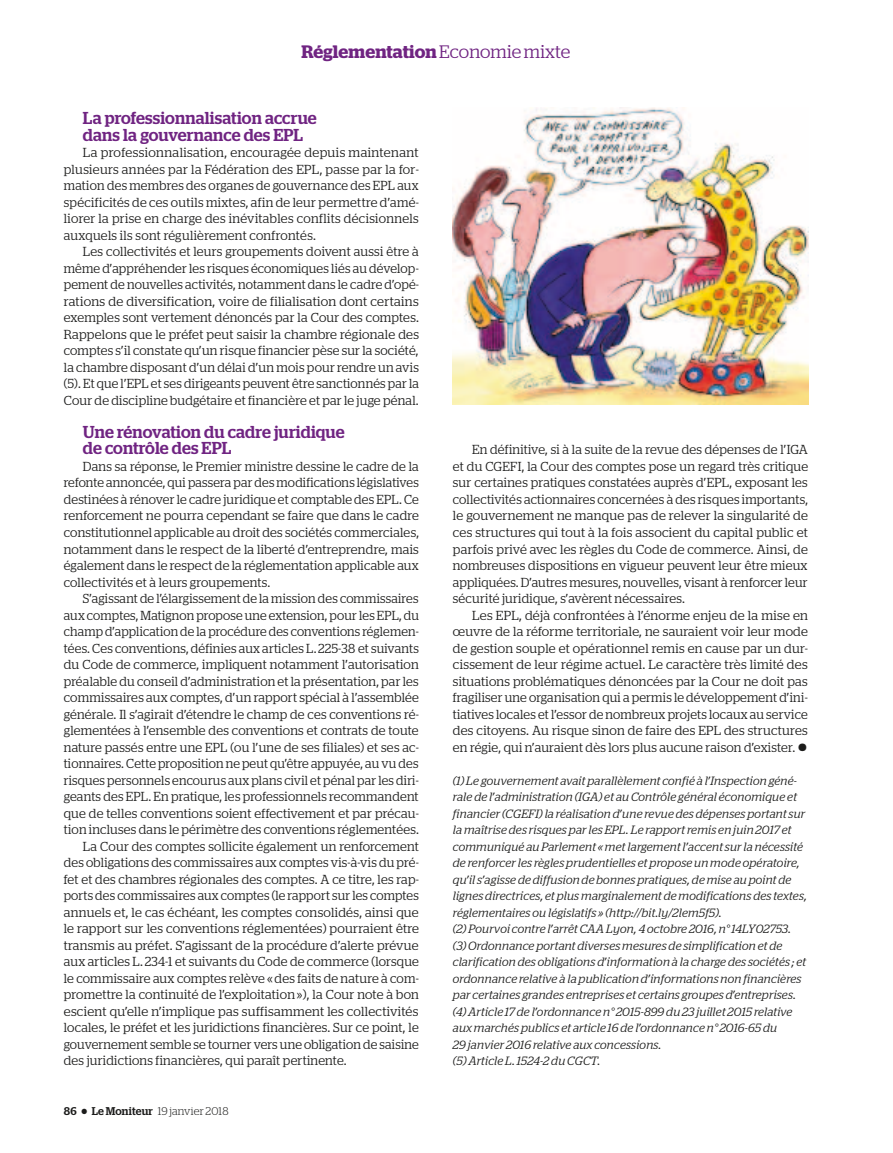
<style>
.page{position:relative;width:893px;height:1153px;background:#fff}
.page>*{position:absolute;margin:0;border:0;box-sizing:border-box;transform-origin:0 0}
.TEXTE{font:30px "Stag";color:#1c1c1b}
.Rubrique_petit{font:600 18px "Stag";letter-spacing:.005em;color:#702482}
.INTER_gros_violet{font:500 17.25px/16.5px "Stag";letter-spacing:.005em;color:#702482}
.TEXTE-2{font:13.05px/16.5px "Stag Text Moniteur Regualar";letter-spacing:.02em;color:#1c1c1b;text-align:justify}
.TEXTE-3{font:13.05px/16.5px "Stag Text Moniteur Regualar";letter-spacing:.02em;color:#1c1c1b;text-align:justify;scale:.96 1}
.NOTE{font:italic 12px/16.5px "Stag Text";letter-spacing:.02em;color:#1c1c1b}
.NOTE_suite{font:italic 12px/16.5px "Stag Text";letter-spacing:.02em;color:#1c1c1b}
.t1{font:300 11.25px "Stag";letter-spacing:.02em;color:#1c1c1b}
.s1{font-family:"Stag Text Moniteur Regualar";font-weight:400}
.s2{font-weight:500}
</style>
<div class="page">
<img style="left:452px;top:108px;width:356px;height:297px">
<p class="Rubrique_petit" style="left:301px;top:41px;width:271px">Réglementation <span class="s1">Economie mixte</span></p>
<p class="INTER_gros_violet" style="left:83px;top:110px;width:235px">La professionnalisation accrue dans la gouvernance des EPL</p>
<p class="TEXTE-2" style="left:64px;top:144px;width:357px;text-indent:19px">La professionnalisation, encouragée depuis maintenant plusieurs années par la Fédération des EPL, passe par la for&shy;mation des membres des organes de gouvernance des EPL aux spécificités de ces outils mixtes, afin de leur permettre d’amé&shy;liorer la prise en charge des inévitables conflits décisionnels auxquels ils sont régulièrement confrontés.</p>
<p class="TEXTE-2" style="left:64px;top:243px;width:357px;text-indent:19px">Les collectivités et leurs groupements doivent aussi être à même d’appréhender les risques économiques liés au dévelop&shy;pement de nouvelles activités, notamment dans le cadre d’opé&shy;rations de diversification, voire de filialisation dont certains exemples sont vertement dénoncés par la Cour des comptes.<br>Rappelons que le préfet peut saisir la chambre régionale des comptes s’il constate qu’un risque financier pèse sur la société, la chambre disposant d’un délai d’un mois pour rendre un avis (5). Et que l’EPL et ses dirigeants peuvent être sanctionnés par la Cour de discipline budgétaire et financière et par le juge pénal.</p>
<p class="INTER_gros_violet" style="left:83px;top:423px;width:263px">Une rénovation du cadre juridique de contrôle des EPL</p>
<p class="TEXTE-2" style="left:64px;top:457px;width:357px;text-indent:19px">Dans sa réponse, le Premier ministre dessine le cadre de la refonte annoncée, qui passera par des modifications législatives destinées à rénover le cadre juridique et comptable des EPL. Ce renforcement ne pourra cependant se faire que dans le cadre constitutionnel applicable au droit des sociétés commerciales, notamment dans le respect de la liberté d’entreprendre, mais également dans le respect de la réglementation applicable aux collectivités et à leurs groupements.</p>
<p class="TEXTE-3" style="left:64px;top:589px;width:371px;text-indent:19px">S’agissant de l’élargissement de la mission des commissaires aux comptes, Matignon propose une extension, pour les EPL, du champ d’application de la procédure des conventions réglemen&shy;tées. Ces conventions, définies aux articles L. 225-38 et suivants du Code de commerce, impliquent notamment l’autorisation préalable du conseil d’administration et la présentation, par les commissaires aux comptes, d’un rapport spécial à l’assemblée générale. Il s’agirait d’étendre le champ de ces conventions ré&shy;glementées à l’ensemble des conventions et contrats de toute nature passés entre une EPL (ou l’une de ses filiales) et ses ac&shy;tionnaires. Cette proposition ne peut qu’être appuyée, au vu des risques personnels encourus aux plans civil et pénal par les diri&shy;geants des EPL. En pratique, les professionnels recommandent que de telles conventions soient effectivement et par précau&shy;tion incluses dans le périmètre des conventions réglementées.</p>
<p class="TEXTE-2" style="left:64px;top:837px;width:357px;text-indent:19px">La Cour des comptes sollicite également un renforcement des obligations des commissaires aux comptes vis-à-vis du pré&shy;fet et des chambres régionales des comptes. A ce titre, les rap&shy;ports des commissaires aux comptes (le rapport sur les comptes annuels et, le cas échéant, les comptes consolidés, ainsi que le rapport sur les conventions réglementées) pourraient être transmis au préfet. S’agissant de la procédure d’alerte prévue aux articles L. 234-1 et suivants du Code de commerce (lorsque le commissaire aux comptes relève « des faits de nature à com&shy;promettre la continuité de l’exploitation »), la Cour note à bon escient qu’elle n’implique pas suffisamment les collectivités locales, le préfet et les juridictions financières. Sur ce point, le gouvernement semble se tourner vers une obligation de saisine des juridictions financières, qui paraît pertinente.</p>
<p class="t1" style="left:64px;top:1104px;width:166px"><span class="s2">86</span> ● <span class="s2">Le Moniteur</span> 19 janvier 2018</p>
<p class="TEXTE-2" style="left:453px;top:441px;width:357px;text-indent:19px">En définitive, si à la suite de la revue des dépenses de l’IGA et du CGEFI, la Cour des comptes pose un regard très critique sur certaines pratiques constatées auprès d’EPL, exposant les collectivités actionnaires concernées à des risques importants, le gouvernement ne manque pas de relever la singularité de ces structures qui tout à la fois associent du capital public et parfois privé avec les règles du Code de commerce. Ainsi, de nombreuses dispositions en vigueur peuvent leur être mieux appliquées. D’autres mesures, nouvelles, visant à renforcer leur sécurité juridique, s’avèrent nécessaires.</p>
<p class="TEXTE-2" style="left:453px;top:606px;width:357px;text-indent:19px">Les EPL, déjà confrontées à l’énorme enjeu de la mise en œuvre de la réforme territoriale, ne sauraient voir leur mode de gestion souple et opérationnel remis en cause par un dur&shy;cissement de leur régime actuel. Le caractère très limité des situations problématiques dénoncées par la Cour ne doit pas fragiliser une organisation qui a permis le développement d’ini&shy;tiatives locales et l’essor de nombreux projets locaux au service des citoyens. Au risque sinon de faire des EPL des structures en régie, qui n’auraient dès lors plus aucune raison d’exister.</p>
<p class="TEXTE" style="left:798px;top:728px;width:11px">•</p>
<p class="NOTE" style="left:453px;top:771px;width:355px">(1) Le gouvernement avait parallèlement confié à l’Inspection géné&shy;rale de l’administration (IGA) et au Contrôle général économique et financier (CGEFI) la réalisation d’une revue des dépenses portant sur la maîtrise des risques par les EPL. Le rapport remis en juin 2017 et communiqué au Parlement « met largement l’accent sur la nécessité de renforcer les règles prudentielles et propose un mode opératoire, qu’il s’agisse de diffusion de bonnes pratiques, de mise au point de lignes directrices, et plus marginalement de modifications des textes, réglementaires ou législatifs » (http://bit.ly/2lem5f5).</p>
<p class="NOTE_suite" style="left:453px;top:919px;width:340px">(2) Pourvoi contre l’arrêt CAA Lyon, 4 octobre 2016, n° 14LY02753.</p>
<p class="NOTE_suite" style="left:453px;top:936px;width:355px">(3) Ordonnance portant diverses mesures de simplification et de clarification des obligations d’information à la charge des sociétés ; et ordonnance relative à la publication d’informations non financières par certaines grandes entreprises et certains groupes d’entreprises. (4) Article 17 de l’ordonnance n° 2015-899 du 23 juillet 2015 relative aux marchés publics et article 16 de l’ordonnance n° 2016-65 du<br>29 janvier 2016 relative aux concessions.</p>
<p class="NOTE_suite" style="left:453px;top:1051px;width:149px">(5) Article L. 1524-2 du CGCT.</p>
</div>
